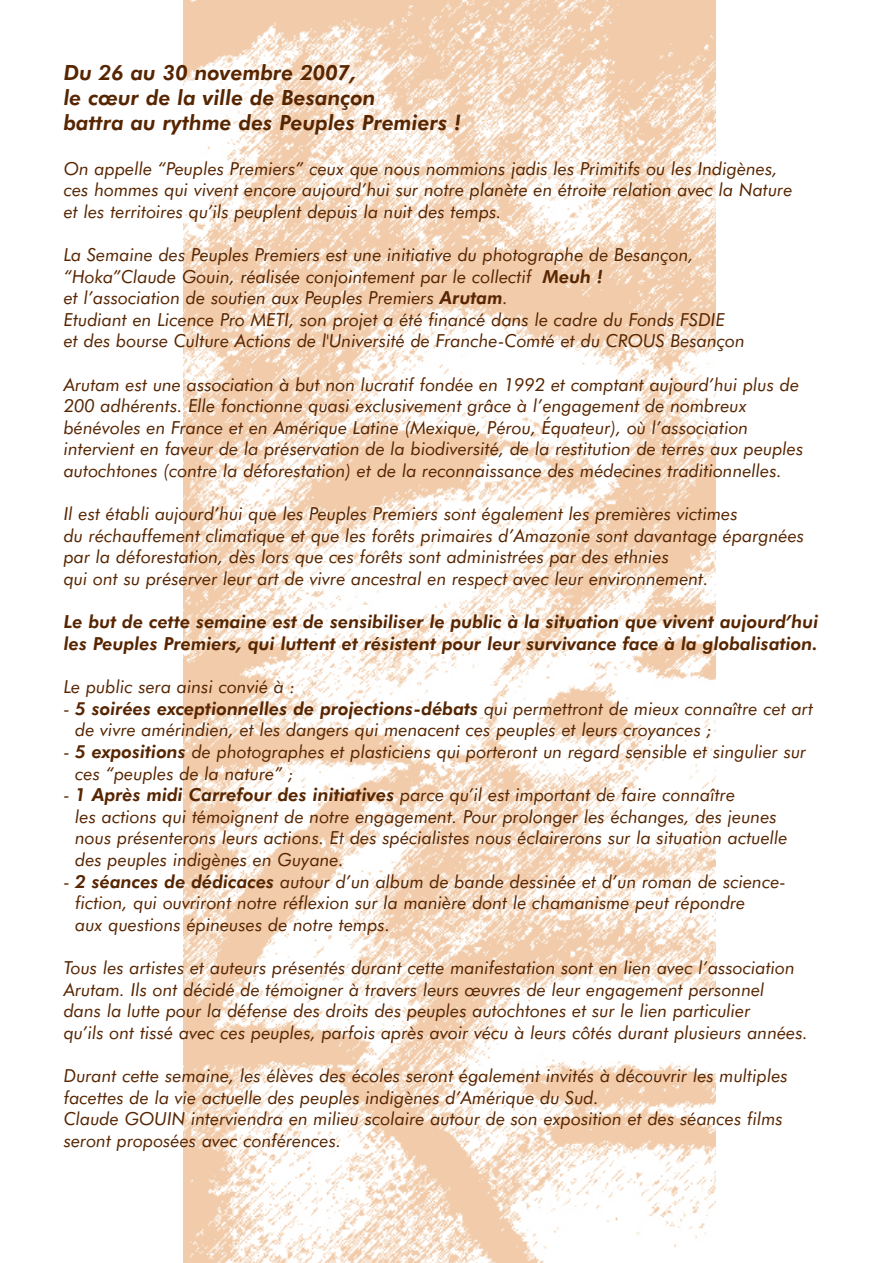
<style>
.page{position:relative;width:893px;height:1263px;background:#fff}
.page>*{position:absolute;margin:0;border:0;box-sizing:border-box;transform-origin:0 0}
.t1{font:italic 800 21px/25.2px "Futura BT";color:#572500}
.t2{font:italic 18px/21.6px "Futura BT";color:#572500}
.t3{font:italic 800 18px/21.6px "Futura BT";color:#572500}
.s1{font-weight:800}
</style>
<div class="page">
<img style="left:184px;top:0;width:531px;height:1263px">
<p class="t1" style="left:64px;top:61px;width:399px">Du 26 au 30 novembre 2007,<br>le cœur de la ville de Besançon<br>battra au rythme des Peuples Premiers !</p>
<p class="t2" style="left:64px;top:159px;width:730px">On appelle “Peuples Premiers” ceux que nous nommions jadis les Primitifs ou les Indigènes, ces hommes qui vivent encore aujourd’hui sur notre planète en étroite relation avec la Nature et les territoires qu’ils peuplent depuis la nuit des temps.</p>
<p class="t2" style="left:64px;top:245px;width:683px">La Semaine des Peuples Premiers est une initiative du photographe de Besançon, “Hoka”Claude Gouin, réalisée conjointement par le collectif <span class="s1">Meuh !<br></span>et l’association de soutien aux Peuples Premiers <span class="s1">Arutam</span>.<br>Etudiant en Licence Pro METI, son projet a été financé dans le cadre du Fonds FSDIE<br>et des bourse Culture Actions de l'Université de Franche-Comté et du CROUS Besançon</p>
<p class="t2" style="left:64px;top:375px;width:741px">Arutam est une association à but non lucratif fondée en 1992 et comptant aujourd’hui plus de 200 adhérents. Elle fonctionne quasi exclusivement grâce à l’engagement de nombreux bénévoles en France et en Amérique Latine (Mexique, Pérou, Équateur), où l’association intervient en faveur de la préservation de la biodiversité, de la restitution de terres aux peuples autochtones (contre la déforestation) et de la reconnaissance des médecines traditionnelles.</p>
<p class="t2" style="left:64px;top:505px;width:742px">Il est établi aujourd’hui que les Peuples Premiers sont également les premières victimes<br>du réchauffement climatique et que les forêts primaires d’Amazonie sont davantage épargnées par la déforestation, dès lors que ces forêts sont administrées par des ethnies<br>qui ont su préserver leur art de vivre ancestral en respect avec leur environnement.</p>
<p class="t3" style="left:64px;top:613px;width:756px">Le but de cette semaine est de sensibiliser le public à la situation que vivent aujourd’hui les Peuples Premiers, qui luttent et résistent pour leur survivance face à la globalisation.</p>
<p class="t2" style="left:64px;top:677px;width:233px">Le public sera ainsi convié à :</p>
<p class="t2" style="left:75px;top:699px;width:739px;text-indent:-11px">- <span class="s1">5 soirées exceptionnelles de projections-débats</span> qui permettront de mieux connaître cet art de vivre amérindien, et les dangers qui menacent ces peuples et leurs croyances ;</p>
<p class="t2" style="left:75px;top:742px;width:733px;text-indent:-11px">- <span class="s1">5 expositions</span> de photographes et plasticiens qui porteront un regard sensible et singulier sur ces “peuples de la nature” ;</p>
<p class="t2" style="left:75px;top:785px;width:714px;text-indent:-11px">- <span class="s1">1 Après midi Carrefour des initiatives</span> parce qu’il est important de faire connaître<br>les actions qui témoignent de notre engagement. Pour prolonger les échanges, des jeunes nous présenterons leurs actions. Et des spécialistes nous éclairerons sur la situation actuelle des peuples indigènes en Guyane.</p>
<p class="t2" style="left:75px;top:872px;width:712px;text-indent:-11px">- <span class="s1">2 séances de dédicaces</span> autour d’un album de bande dessinée et d’un roman de science&shy;fiction, qui ouvriront notre réflexion sur la manière dont le chamanisme peut répondre<br>aux questions épineuses de notre temps.</p>
<p class="t2" style="left:64px;top:958px;width:746px">Tous les artistes et auteurs présentés durant cette manifestation sont en lien avec l’association Arutam. Ils ont décidé de témoigner à travers leurs œuvres de leur engagement personnel<br>dans la lutte pour la défense des droits des peuples autochtones et sur le lien particulier<br>qu’ils ont tissé avec ces peuples, parfois après avoir vécu à leurs côtés durant plusieurs années.</p>
<p class="t2" style="left:64px;top:1066px;width:726px">Durant cette semaine, les élèves des écoles seront également invités à découvrir les multiples facettes de la vie actuelle des peuples indigènes d’Amérique du Sud.<br>Claude GOUIN interviendra en milieu scolaire autour de son exposition et des séances films seront proposées avec conférences.</p>
</div>
